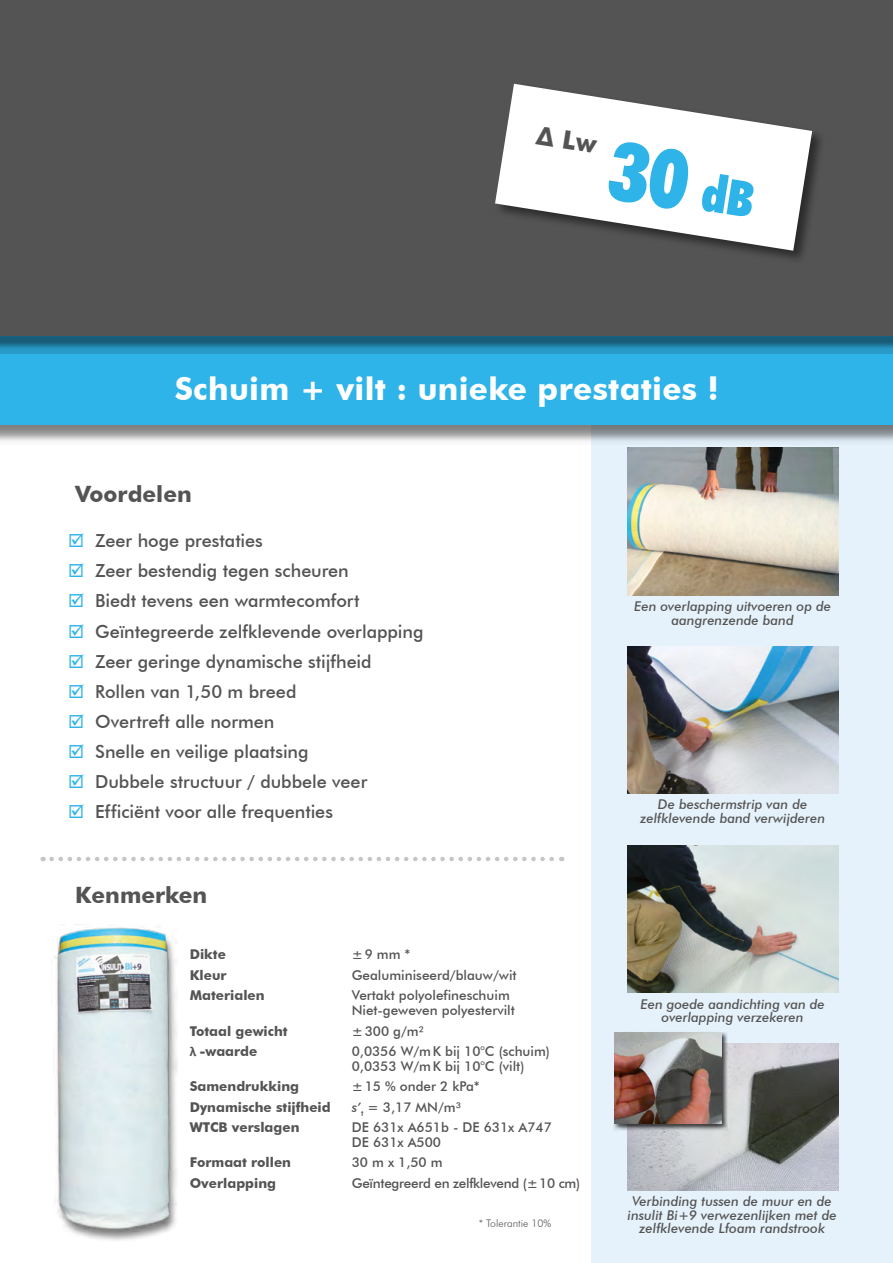
<style>
.page{position:relative;width:893px;height:1263px;background:#fff}
.page>*{position:absolute;margin:0;border:0;box-sizing:border-box;transform-origin:0 0}
.t1{font:700 31.5px "Futura BT";letter-spacing:.01em;color:#fff}
.Titre_gras{font:700 22.5px "Futura BT";color:#555454}
.t2{font:500 18px "Futura BT";color:#555454}
.t3{font:italic 500 13.5px/13.5px "Futura BT";color:#555454;text-align:center}
.texte_basic{font:500 13.5px "Futura BT";color:#555454}
.texte_basic-2{font:700 13.5px "Futura BT";color:#555454}
.texte_basic-3{font:500 13.5px "Futura BT";letter-spacing:-.02em;color:#555454}
.t4{font:300 10.5px "Futura BT";color:#575756}
.s1{font-family:"Calibri"}
.s2{font-style:italic}
</style>
<div class="page">
<div style="left:591px;top:404px;width:302px;height:859px;background:#e5f2fb"></div>
<div style="left:0;top:336px;width:893px;height:108px;background:#000;opacity:.5"></div>
<div style="left:0;top:335px;width:893px;height:90px;background:#2fb4e9"></div>
<div style="left:0;top:0;width:893px;height:355px;background:#000;opacity:.5"></div>
<div style="left:0;top:0;width:893px;height:336px;background:#555454"></div>
<div style="left:55px;top:929px;width:124px;height:314px;background:#000;opacity:.5"></div>
<img style="left:54px;top:927px;width:123px;height:304px">
<img style="left:627px;top:448px;width:211px;height:147px">
<img style="left:627px;top:646px;width:211px;height:148px">
<img style="left:627px;top:1043px;width:211px;height:148px">
<img style="left:627px;top:845px;width:211px;height:147px">
<div style="left:614px;top:1032px;width:114px;height:99px;background:#000;opacity:.75"></div>
<img style="left:614px;top:1032px;width:107px;height:91px">
<svg style="left:52px;top:857px;width:510px;height:4px"></svg>
<div style="left:493px;top:82px;width:333px;height:183px;background:#000;opacity:.5"></div>
<svg style="left:495px;top:84px;width:317px;height:167px;fill:#fff"></svg>
<div style="left:606px;top:139px;width:86px;height:72px;background:#fff"></div>
<div style="left:535px;top:125px;width:62px;height:28px;background:#fff"></div>
<div style="left:700px;top:171px;width:56px;height:47px;background:#fff"></div>
<p class="t1" style="left:175px;top:370px;width:545px">Schuim + vilt : unieke prestaties !</p>
<p class="Titre_gras" style="left:75px;top:480px;width:118px">Voordelen</p>
<p class="t2" style="left:95px;top:530px;width:169px">Zeer hoge prestaties</p>
<p class="t2" style="left:95px;top:560px;width:255px">Zeer bestendig tegen scheuren</p>
<p class="t2" style="left:95px;top:590px;width:266px">Biedt tevens een warmtecomfort</p>
<p class="t2" style="left:95px;top:620px;width:330px">Geïntegreerde zelfklevende overlapping</p>
<p class="t2" style="left:95px;top:650px;width:278px">Zeer geringe dynamische stijfheid</p>
<p class="t2" style="left:95px;top:680px;width:203px">Rollen van 1,50 m breed</p>
<p class="t2" style="left:95px;top:710px;width:181px">Overtreft alle normen</p>
<p class="t2" style="left:95px;top:741px;width:215px">Snelle en veilige plaatsing</p>
<p class="t2" style="left:95px;top:771px;width:274px">Dubbele structuur / dubbele veer</p>
<p class="t2" style="left:95px;top:801px;width:239px">Efficiënt voor alle frequenties</p>
<p class="Titre_gras" style="left:75px;top:881px;width:133px">Kenmerken</p>
<p class="texte_basic-2" style="left:190px;top:946px;width:38px">Dikte</p>
<p class="texte_basic" style="left:352px;top:946px;width:60px">±9 mm *</p>
<p class="texte_basic-2" style="left:190px;top:967px;width:38px">Kleur</p>
<p class="texte_basic" style="left:352px;top:967px;width:166px">Gealuminiseerd/blauw/wit</p>
<p class="texte_basic-2" style="left:190px;top:987px;width:76px">Materialen</p>
<p class="texte_basic" style="left:352px;top:987px;width:160px">Vertakt polyolefineschuim</p>
<p class="texte_basic" style="left:352px;top:1002px;width:165px">Niet-geweven polyestervilt</p>
<p class="texte_basic-2" style="left:190px;top:1022px;width:99px">Totaal gewicht</p>
<p class="texte_basic" style="left:352px;top:1022px;width:74px">±300 g/m²</p>
<p class="texte_basic-2" style="left:190px;top:1043px;width:69px"><span class="s1">λ</span> -waarde</p>
<p class="texte_basic" style="left:352px;top:1043px;width:200px">0,0356 W/mK bij 10°C (schuim)</p>
<p class="texte_basic" style="left:352px;top:1058px;width:174px">0,0353 W/mK bij 10°C (vilt)</p>
<p class="texte_basic-2" style="left:190px;top:1078px;width:111px">Samendrukking</p>
<p class="texte_basic" style="left:352px;top:1078px;width:130px">±15 % onder 2 kPa*</p>
<p class="texte_basic-2" style="left:190px;top:1099px;width:142px">Dynamische stijfheid</p>
<p class="texte_basic" style="left:352px;top:1099px;width:111px"><span class="s2">s’</span><sub>t</sub> = 3,17 MN/m³</p>
<p class="texte_basic-2" style="left:190px;top:1119px;width:111px">WTCB verslagen</p>
<p class="texte_basic" style="left:352px;top:1119px;width:202px">DE 631x A651b - DE 631x A747</p>
<p class="texte_basic" style="left:352px;top:1134px;width:91px">DE 631x A500</p>
<p class="texte_basic-2" style="left:190px;top:1154px;width:103px">Formaat rollen</p>
<p class="texte_basic" style="left:352px;top:1154px;width:92px">30 m x 1,50 m</p>
<p class="texte_basic-2" style="left:190px;top:1175px;width:88px">Overlapping</p>
<p class="texte_basic-3" style="left:352px;top:1175px;width:230px">Geïntegreerd en zelfklevend (±10 cm)</p>
<p class="t4" style="left:479px;top:1217px;width:74px">* Tolerantie 10%</p>
<p class="t3" style="left:634px;top:599px;width:198px">Een overlapping uitvoeren op de aangrenzende band</p>
<p class="t3" style="left:640px;top:798px;width:186px">De beschermstrip van de zelfklevende band verwijderen</p>
<p class="t3" style="left:640px;top:997px;width:186px">Een goede aandichting van de overlapping verzekeren</p>
<p class="t3" style="left:628px;top:1194px;width:211px">Verbinding tussen de muur en de insulit Bi+9 verwezenlijken met de zelfklevende Lfoam randstrook</p>
</div>
